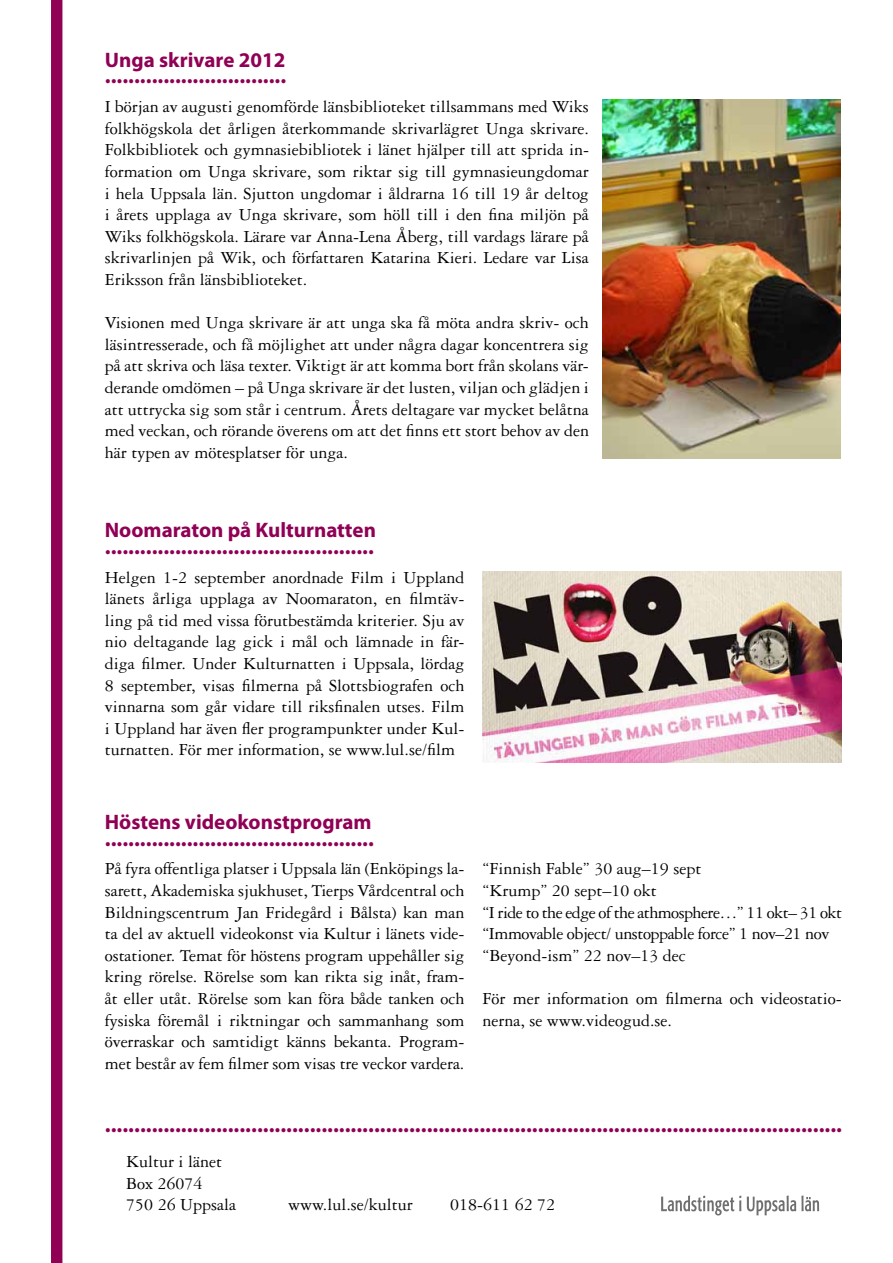
<style>
.page{position:relative;width:893px;height:1263px;background:#fff}
.page>*{position:absolute;margin:0;border:0;box-sizing:border-box;transform-origin:0 0}
.t1{font:700 22.5px "Myriad Pro";color:#900055}
.t2{font:700 21px "Myriad Pro";color:#900055}
.t3{font:18px/21.6px "Garamond 3 LT Std";color:#000;text-align:justify}
.t4{font:18px/21.6px "Garamond 3 LT Std";letter-spacing:-.025em;color:#000}
</style>
<div class="page">
<div style="left:51px;top:0;width:11px;height:1263px;background:#900055"></div>
<img style="left:482px;top:571px;width:360px;height:191px">
<img style="left:602px;top:100px;width:239px;height:358px">
<svg style="left:661px;top:1195px;width:158px;height:20px"></svg>
<p class="t2" style="left:105px;top:46px;width:182px">Unga skrivare 2012</p>
<p class="t1" style="left:105px;top:61px;width:183px">...............................</p>
<p class="t3" style="left:105px;top:96px;width:486px">I början av augusti genomförde länsbiblioteket tillsammans med Wiks folkhögskola det årligen återkommande skrivarlägret Unga skrivare.<br>Folkbibliotek och gymnasiebibliotek i länet hjälper till att sprida in&shy;formation om Unga skrivare, som riktar sig till gymnasieungdomar i hela Uppsala län. Sjutton ungdomar i åldrarna 16 till 19 år deltog i årets upplaga av Unga skrivare, som höll till i den fina miljön på Wiks folkhögskola. Lärare var Anna-Lena Åberg, till vardags lärare på skrivarlinjen på Wik, och författaren Katarina Kieri. Ledare var Lisa Eriksson från länsbiblioteket.</p>
<p class="t3" style="left:105px;top:312px;width:486px">Visionen med Unga skrivare är att unga ska få möta andra skriv- och läsintresserade, och få möjlighet att under några dagar koncentrera sig på att skriva och läsa texter. Viktigt är att komma bort från skolans vär&shy;derande omdömen – på Unga skrivare är det lusten, viljan och glädjen i att uttrycka sig som står i centrum. Årets deltagare var mycket belåtna med veckan, och rörande överens om att det finns ett stort behov av den här typen av mötesplatser för unga.</p>
<p class="t2" style="left:105px;top:516px;width:273px">Noomaraton på Kulturnatten</p>
<p class="t1" style="left:105px;top:531px;width:271px">..............................................</p>
<p class="t3" style="left:105px;top:566px;width:361px">Helgen 1-2 september anordnade Film i Uppland länets årliga upplaga av Noomaraton, en filmtäv&shy;ling på tid med vissa förutbestämda kriterier. Sju av nio deltagande lag gick i mål och lämnade in fär&shy;diga filmer. Under Kulturnatten i Uppsala, lördag 8 september, visas filmerna på Slottsbiografen och vinnarna som går vidare till riksfinalen utses. Film i Uppland har även fler programpunkter under Kul&shy;turnatten. För mer information, se www.lul.se/film</p>
<p class="t2" style="left:105px;top:808px;width:268px">Höstens videokonstprogram</p>
<p class="t1" style="left:105px;top:823px;width:271px">..............................................</p>
<p class="t3" style="left:105px;top:858px;width:361px">På fyra offentliga platser i Uppsala län (Enköpings la&shy;sarett, Akademiska sjukhuset, Tierps Vårdcentral och Bildningscentrum Jan Fridegård i Bålsta) kan man ta del av aktuell videokonst via Kultur i länets vide&shy;ostationer. Temat för höstens program uppehåller sig kring rörelse. Rörelse som kan rikta sig inåt, fram&shy;åt eller utåt. Rörelse som kan föra både tanken och fysiska föremål i riktningar och sammanhang som överraskar och samtidigt känns bekanta. Program&shy;met består av fem filmer som visas tre veckor vardera.</p>
<p class="t4" style="left:482px;top:858px;width:361px">“Finnish Fable” 30 aug–19 sept<br>“Krump” 20 sept–10 okt<br>“I ride to the edge of the athmosphere…” 11 okt– 31 okt “Immovable object/ unstoppable force” 1 nov–21 nov “Beyond-ism” 22 nov–13 dec</p>
<p class="t3" style="left:482px;top:988px;width:361px">För mer information om filmerna och videostatio&shy;nerna, se www.videogud.se.</p>
<p class="t1" style="left:105px;top:1110px;width:739px">..............................................................................................................................</p>
<p class="t3" style="left:126px;top:1151px;width:111px;text-align:left">Kultur i länet<br>Box 26074<br>750 26 Uppsala</p>
<p class="t3" style="left:288px;top:1194px;width:126px">www.lul.se/kultur</p>
<p class="t3" style="left:450px;top:1194px;width:106px">018-611 62 72</p>
</div>
